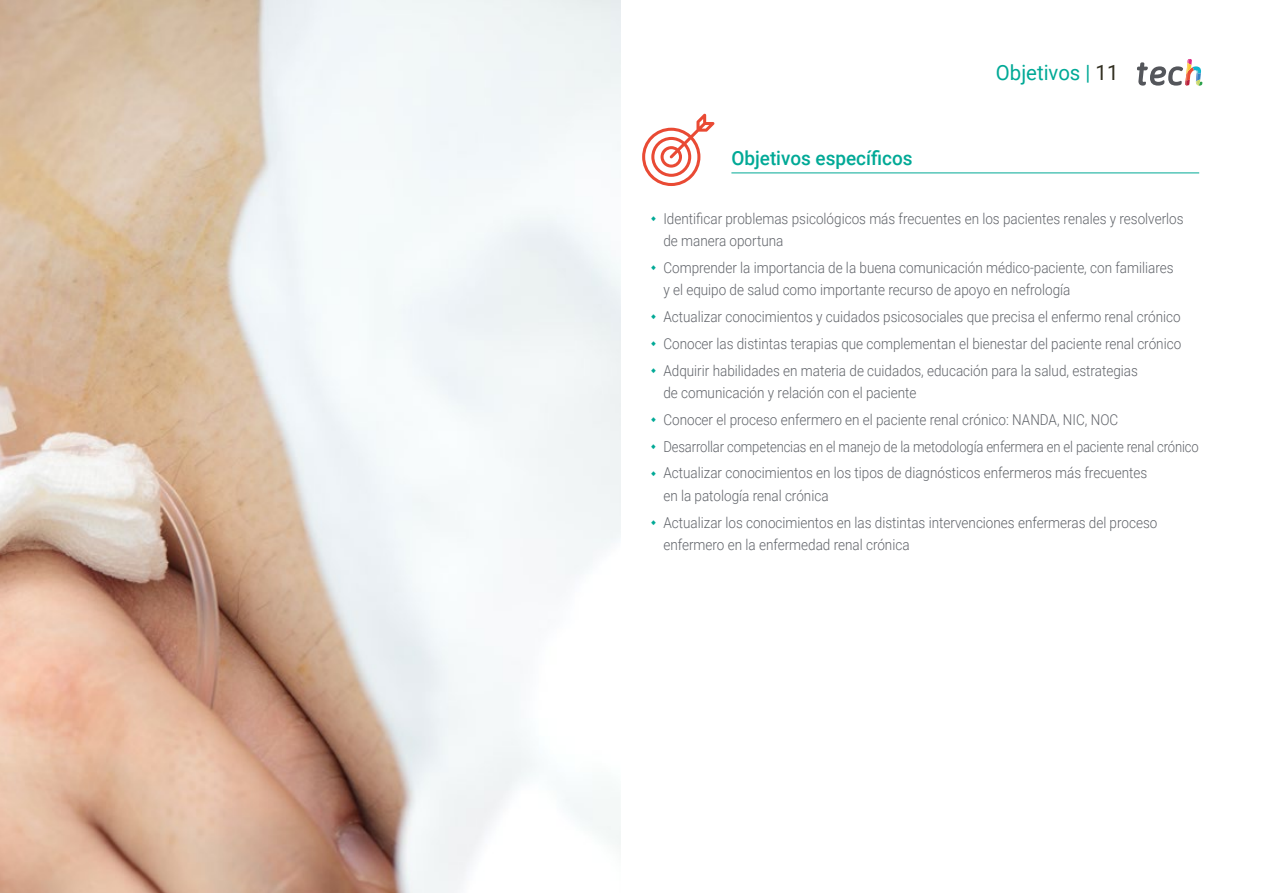
<style>
.page{position:relative;width:1263px;height:893px;background:#fff}
.page>*{position:absolute;margin:0;border:0;box-sizing:border-box;transform-origin:0 0}
.t1{font:21px "Roboto";color:#00a996}
.t2{font:500 19.5px "Roboto";color:#00a996}
.t3{font:300 15px/26.7px "Roboto";color:#61646a;scale:.9 1}
.s1{color:#312e20}
</style>
<div class="page">
<hr style="left:731px;top:173px;width:468px;height:1px;background:#00a996">
<svg style="left:642px;top:114px;width:72px;height:72px"></svg>
<img style="left:0;top:0;width:621px;height:893px">
<svg style="left:1137px;top:59px;width:65px;height:27px"></svg>
<h2 class="t2" style="left:731px;top:144px;width:183px">Objetivos específicos</h2>
<h1 class="t1" style="left:996px;top:57px;width:124px">Objetivos | <span class="s1">11</span></h1>
<p class="t3" style="left:663px;top:206px;width:580px;line-height:22.5px">Identificar problemas psicológicos más frecuentes en los pacientes renales y resolverlos de manera oportuna</p>
<p class="t3" style="left:663px;top:256px;width:568px;line-height:22.5px">Comprender la importancia de la buena comunicación médico-paciente, con familiares y el equipo de salud como importante recurso de apoyo en nefrología</p>
<p class="t3" style="left:663px;top:303px;width:577px;text-align:justify">Actualizar conocimientos y cuidados psicosociales que precisa el enfermo renal crónico Conocer las distintas terapias que complementan el bienestar del paciente renal crónico Adquirir habilidades en materia de cuidados, educación para la salud, estrategias</p>
<p class="t3" style="left:663px;top:379px;width:596px">de comunicación y relación con el paciente<br>Conocer el proceso enfermero en el paciente renal crónico: NANDA, NIC, NOC<br>Desarrollar competencias en el manejo de la metodología enfermera en el paciente renal crónico Actualizar conocimientos en los tipos de diagnósticos enfermeros más frecuentes</p>
<p class="t3" style="left:663px;top:482px;width:550px">en la patología renal crónica<br>Actualizar los conocimientos en las distintas intervenciones enfermeras del proceso</p>
<p class="t3" style="left:663px;top:531px;width:275px">enfermero en la enfermedad renal crónica</p>
</div>
